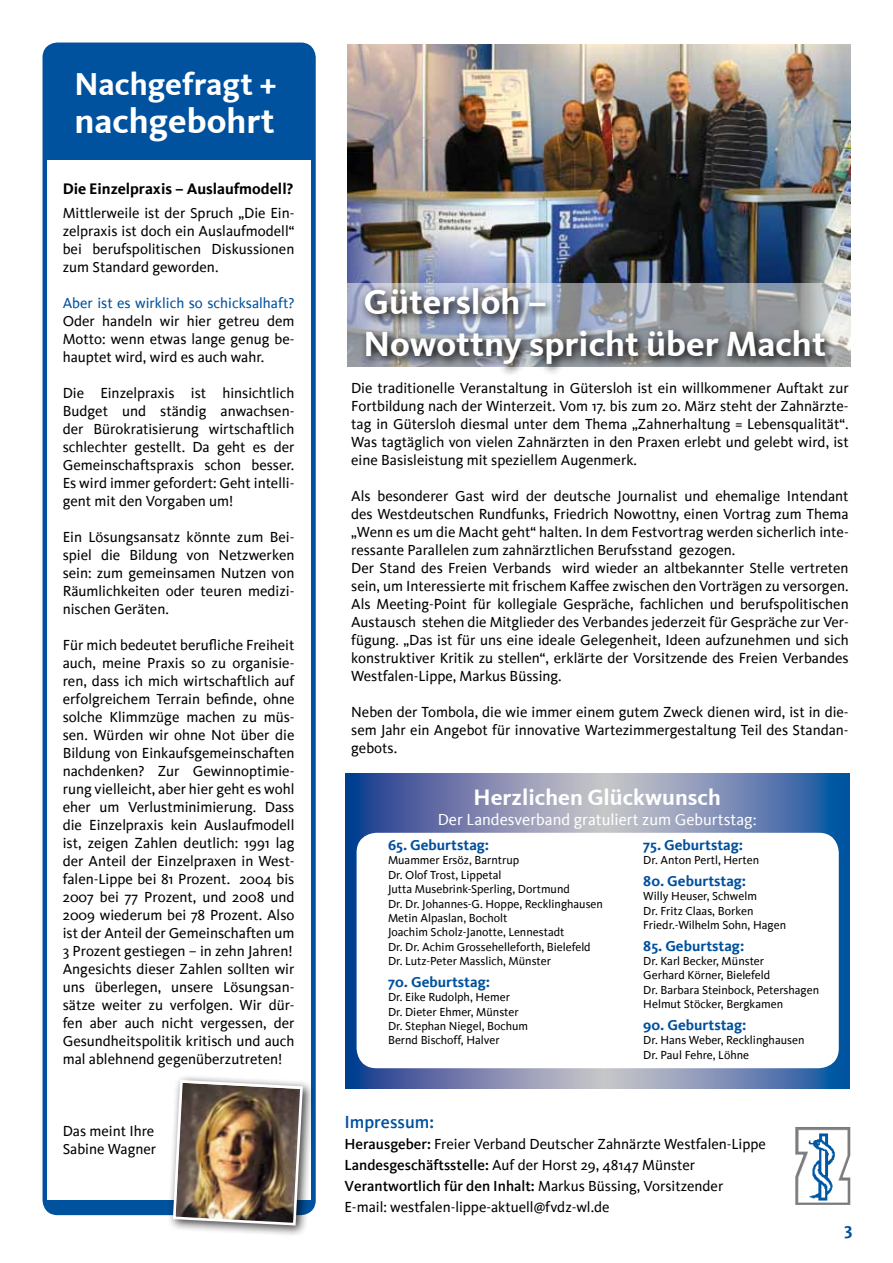
<style>
.page{position:relative;width:893px;height:1263px;background:#fff}
.page>*{position:absolute;margin:0;border:0;box-sizing:border-box;transform-origin:0 0}
.t1{font:700 36px/42px "CDU Kievit Tab";color:#fff}
.t2{font:700 32.55px "CDU Kievit Tab";color:#fff}
.t3{font:700 22.95px "CDU Kievit Tab";color:#fff}
.t4{font:500 18px "Kievit";color:#00519e}
.t5{font:700 18px "Kievit";color:#00519e}
.t6{font:16.35px "CDU Kievit Tab";color:#fff}
.t7{font:700 15.75px "Kievit";color:#000}
.t8{font:15px/18px "Kievit";color:#000;text-align:justify}
.t9{font:700 15px "Kievit";color:#00519e}
.t10{font:15px "Kievit";color:#00519e}
.t11{font:12px/14.4px "Kievit";color:#000}
.s1{font-weight:500}
</style>
<div class="page">
<img style="left:795px;top:1127px;width:55px;height:78px">
<img style="left:809px;top:1133px;width:28px;height:68px">
<svg style="left:346px;top:774px;width:503px;height:315px;background:#6880ae"></svg>
<div style="left:357px;top:833px;width:482px;height:235px;background:#fff;border-radius:20px"></div>
<img style="left:347px;top:44px;width:503px;height:240px">
<div style="left:45px;top:45px;width:268px;height:1168px;background:#00519e;border-radius:13px"></div>
<div style="left:43px;top:43px;width:273px;height:1172px;border:4px solid #00519e;border-radius:13px"></div>
<svg style="left:347px;top:284px;width:504px;height:83px;background:#b5b8c0"></svg>
<svg style="left:358px;top:282px;width:478px;height:92px;background:#8e939a"></svg>
<div style="left:47px;top:160px;width:264px;height:1039px;background:#fff"></div>
<div style="left:166px;top:1073px;width:148px;height:163px;background:#000;opacity:.75"></div>
<img style="left:171px;top:1078px;width:133px;height:149px">
<h2 class="t2" style="left:74px;top:65px;width:204px">Nachgefragt +</h2>
<h1 class="t1" style="left:74px;top:100px;width:202px">nachgebohrt</h1>
<p class="t7" style="left:63px;top:179px;width:232px">Die Einzelpraxis – Auslaufmodell?</p>
<p class="t8" style="left:63px;top:204px;width:233px">Mittlerweile ist der Spruch „Die Ein&shy;zelpraxis ist doch ein Auslaufmodell“ bei berufspolitischen Diskussionen zum Standard geworden.</p>
<p class="t10" style="left:63px;top:294px;width:233px">Aber ist es wirklich so schicksalhaft?</p>
<p class="t8" style="left:63px;top:312px;width:233px">Oder handeln wir hier getreu dem Motto: wenn etwas lange genug be&shy;hauptet wird, wird es auch wahr.</p>
<p class="t8" style="left:63px;top:384px;width:233px">Die Einzelpraxis ist hinsichtlich Budget und ständig anwachsen&shy;der Bürokratisierung wirtschaftlich schlechter gestellt. Da geht es der Gemeinschaftspraxis schon besser.<br>Es wird immer gefordert: Geht intelli&shy;gent mit den Vorgaben um!</p>
<p class="t8" style="left:63px;top:528px;width:233px">Ein Lösungsansatz könnte zum Bei&shy;spiel die Bildung von Netzwerken sein: zum gemeinsamen Nutzen von Räumlichkeiten oder teuren medizi&shy;nischen Geräten.</p>
<p class="t8" style="left:63px;top:636px;width:233px;text-align:left">Für mich bedeutet berufliche Freiheit auch, meine Praxis so zu organisie&shy;ren, dass ich mich wirtschaftlich auf erfolgreichem Terrain befinde, ohne solche Klimmzüge machen zu müs&shy;sen. Würden wir ohne Not über die Bildung von Einkaufsgemeinschaften nachdenken? Zur Gewinnoptimie&shy;rung vielleicht, aber hier geht es wohl eher um Verlustminimierung. Dass die Einzelpraxis kein Auslaufmodell ist, zeigen Zahlen deutlich: 1991 lag der Anteil der Einzelpraxen in West&shy;falen-Lippe bei 81 Prozent. 2004 bis 2007 bei 77 Prozent, und 2008 und 2009 wiederum bei 78 Prozent. Also ist der Anteil der Gemeinschaften um 3 Prozent gestiegen – in zehn Jahren!<br>Angesichts dieser Zahlen sollten wir uns überlegen, unsere Lösungsan&shy;sätze weiter zu verfolgen. Wir dür&shy;fen aber auch nicht vergessen, der Gesundheitspolitik kritisch und auch mal ablehnend gegenüberzutreten!</p>
<p class="t8" style="left:63px;top:1122px;width:95px">Das meint Ihre<br>Sabine Wagner</p>
<h1 class="t1" style="left:364px;top:281px;width:464px">Gütersloh –<br>Nowottny spricht über Macht</h1>
<p class="t8" style="left:351px;top:379px;width:499px">Die traditionelle Veranstaltung in Gütersloh ist ein willkommener Auftakt zur Fortbildung nach der Winterzeit. Vom 17. bis zum 20. März steht der Zahnärzte&shy;tag in Gütersloh diesmal unter dem Thema „Zahnerhaltung = Lebensqualität“.<br>Was tagtäglich von vielen Zahnärzten in den Praxen erlebt und gelebt wird, ist eine Basisleistung mit speziellem Augenmerk.</p>
<p class="t8" style="left:351px;top:487px;width:499px;text-align:left">Als besonderer Gast wird der deutsche Journalist und ehemalige Intendant des Westdeutschen Rundfunks, Friedrich Nowottny, einen Vortrag zum Thema „Wenn es um die Macht geht“ halten. In dem Festvortrag werden sicherlich inte&shy;ressante Parallelen zum zahnärztlichen Berufsstand gezogen.<br>Der Stand des Freien Verbands wird wieder an altbekannter Stelle vertreten sein, um Interessierte mit frischem Kaffee zwischen den Vorträgen zu versorgen.<br>Als Meeting-Point für kollegiale Gespräche, fachlichen und berufspolitischen Austausch stehen die Mitglieder des Verbandes jederzeit für Gespräche zur Ver&shy;fügung. „Das ist für uns eine ideale Gelegenheit, Ideen aufzunehmen und sich konstruktiver Kritik zu stellen“, erklärte der Vorsitzende des Freien Verbandes Westfalen-Lippe, Markus Büssing.</p>
<p class="t8" style="left:351px;top:703px;width:499px">Neben der Tombola, die wie immer einem gutem Zweck dienen wird, ist in die&shy;sem Jahr ein Angebot für innovative Wartezimmergestaltung Teil des Standan&shy;gebots.</p>
<h3 class="t3" style="left:474px;top:784px;width:249px">Herzlichen Glückwunsch</h3>
<p class="t6" style="left:438px;top:810px;width:320px">Der Landesverband gratuliert zum Geburtstag:</p>
<p class="t9" style="left:388px;top:836px;width:103px">65. Geburtstag:</p>
<p class="t11" style="left:388px;top:853px;width:216px">Muammer Ersöz, Barntrup<br>Dr. Olof Trost, Lippetal<br>Jutta Musebrink-Sperling, Dortmund<br>Dr. Dr. Johannes-G. Hoppe, Recklinghausen Metin Alpaslan, Bocholt<br>Joachim Scholz-Janotte, Lennestadt<br>Dr. Dr. Achim Grossehelleforth, Bielefeld Dr. Lutz-Peter Masslich, Münster</p>
<p class="t9" style="left:388px;top:973px;width:104px">70. Geburtstag:</p>
<p class="t11" style="left:388px;top:990px;width:142px">Dr. Eike Rudolph, Hemer<br>Dr. Dieter Ehmer, Münster<br>Dr. Stephan Niegel, Bochum<br>Bernd Bischoff, Halver</p>
<p class="t9" style="left:643px;top:836px;width:101px">75. Geburtstag:</p>
<p class="t11" style="left:643px;top:853px;width:117px">Dr. Anton Pertl, Herten</p>
<p class="t9" style="left:643px;top:872px;width:104px">80. Geburtstag:</p>
<p class="t11" style="left:643px;top:889px;width:144px">Willy Heuser, Schwelm<br>Dr. Fritz Claas, Borken<br>Friedr.-Wilhelm Sohn, Hagen</p>
<p class="t9" style="left:643px;top:937px;width:103px">85. Geburtstag:</p>
<p class="t11" style="left:643px;top:954px;width:177px">Dr. Karl Becker, Münster<br>Gerhard Körner, Bielefeld<br>Dr. Barbara Steinbock, Petershagen<br>Helmut Stöcker, Bergkamen</p>
<p class="t9" style="left:643px;top:1016px;width:105px">90. Geburtstag:</p>
<p class="t11" style="left:643px;top:1033px;width:163px">Dr. Hans Weber, Recklinghausen<br>Dr. Paul Fehre, Löhne</p>
<p class="t4" style="left:344px;top:1112px;width:91px">Impressum:</p>
<p class="t8" style="left:344px;top:1134px;width:423px;line-height:21px;text-align:left"><span class="s1">Herausgeber:</span> Freier Verband Deutscher Zahnärzte Westfalen-Lippe <span class="s1">Landesgeschäftsstelle:</span> Auf der Horst 29, 48147 Münster <span class="s1">Verantwortlich für den Inhalt:</span> Markus Büssing, Vorsitzender E-mail: westfalen-lippe-aktuell@fvdz-wl.de</p>
<p class="t5" style="left:844px;top:1219px;width:10px">3</p>
</div>
